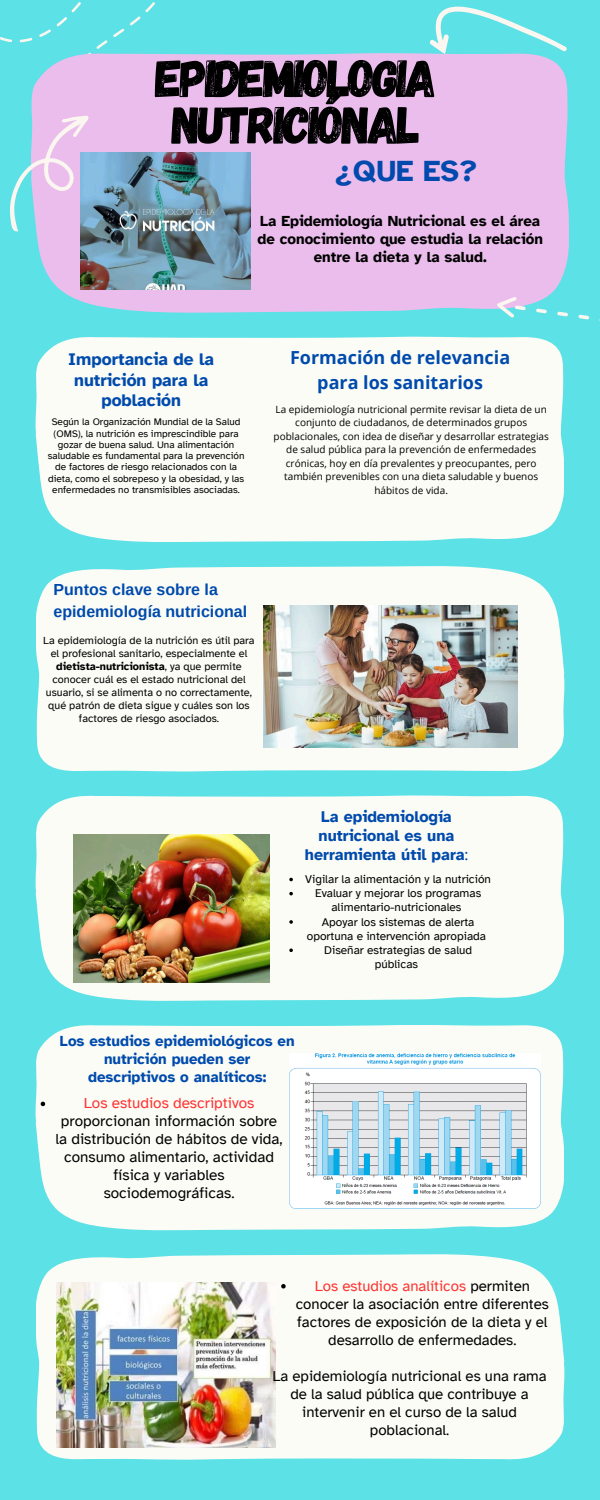
<style>
.page{position:relative;width:600px;height:1500px;background:#5ce1e6}
.page>*{position:absolute;margin:0;border:0;box-sizing:border-box;transform-origin:0 0}
.t1{font:52.6px/46.6px "Gagalin";letter-spacing:-.05em;color:#000;text-align:center}
.t2{font:700 30px "Atkinson Hyperlegible";color:#004aad}
.t3{font:700 18px/24.8px "Open Sans";color:#004aad;text-align:center}
.t4{font:700 17.3px/20.1px "Atkinson Hyperlegible";color:#004aad;text-align:center}
.t5{font:700 16px/18.8px "Atkinson Hyperlegible";color:#004aad;text-align:center}
.t6{font:700 16px/21.8px "Arimo";color:#004aad}
.t7{font:15.3px/18px "Atkinson Hyperlegible";color:#000;text-align:center}
.t8{font:15px/18px "Atkinson Hyperlegible";color:#000;text-align:center}
.t9{font:700 15px/18px "Atkinson Hyperlegible";color:#000;text-align:center}
.t10{font:700 15px/18px "Atkinson Hyperlegible";color:#004aad;text-align:center}
.t11{font:11.8px/14.2px "Atkinson Hyperlegible";color:#000;text-align:center}
.t12{font:10.9px/13px "Atkinson Hyperlegible";color:#000;text-align:center}
.t13{font:10px/13.5px "Open Sans";color:#000;text-align:center}
.t14{font:10px/11.2px "Atkinson Hyperlegible";color:#000;text-align:center}
.s1{font-weight:700}
.s2{font-weight:400}
.s3{color:#ff3131}
</style>
<div class="page">
<div style="left:36px;top:337px;width:528px;height:205px;background:#fbfcf5"></div>
<svg style="left:0;top:2px;width:155px;height:51px"></svg>
<div style="left:31px;top:53px;width:538px;height:260px;background:#ebbdec"></div>
<div style="left:36px;top:1254px;width:528px;height:206px;background:#fbfcf5"></div>
<div style="left:36px;top:795px;width:528px;height:206px;background:#fbfcf5"></div>
<div style="left:36px;top:1025px;width:528px;height:205px;background:#fbfcf5"></div>
<div style="left:36px;top:566px;width:528px;height:205px;background:#fbfcf5"></div>
<svg style="left:10px;top:106px;width:106px;height:128px"></svg>
<svg style="left:487px;top:244px;width:113px;height:173px"></svg>
<svg style="left:423px;top:6px;width:145px;height:97px"></svg>
<img style="left:81px;top:153px;width:169px;height:136px">
<img style="left:263px;top:605px;width:255px;height:143px">
<img style="left:56px;top:1283px;width:219px;height:164px">
<img style="left:73px;top:834px;width:197px;height:148px">
<img style="left:290px;top:1053px;width:250px;height:155px">
<svg style="left:281px;top:1284px;width:5px;height:5px"></svg>
<svg style="left:41px;top:1102px;width:4px;height:4px"></svg>
<svg style="left:289px;top:878px;width:4px;height:3px"></svg>
<svg style="left:289px;top:892px;width:6px;height:10px"></svg>
<svg style="left:289px;top:920px;width:4px;height:4px"></svg>
<svg style="left:289px;top:949px;width:4px;height:3px"></svg>
<p class="t1" style="left:155px;top:53px;width:283px">EPIDEMIOLOGiA<br>NUTRICIÓNAL</p>
<h4 class="t2" style="left:334px;top:152px;width:145px">¿QUE ES?</h4>
<p class="t9" style="left:258px;top:212px;width:287px">La Epidemiología Nutricional es el área de conocimiento que estudia la relación entre la dieta y la salud.</p>
<h4 class="t4" style="left:68px;top:350px;width:147px">Importancia de la nutrición para la población</h4>
<p class="t14" style="left:48px;top:416px;width:198px">Según la Organización Mundial de la Salud (OMS), la nutrición es imprescindible para gozar de buena salud. Una alimentación saludable es fundamental para la prevención de factores de riesgo relacionados con la dieta, como el sobrepeso y la obesidad, y las enfermedades no transmisibles asociadas.</p>
<p class="t3" style="left:290px;top:345px;width:222px">Formación de relevancia para los sanitarios</p>
<p class="t13" style="left:274px;top:402px;width:277px">La epidemiología nutricional permite revisar la dieta de un conjunto de ciudadanos, de determinados grupos poblacionales, con idea de diseñar y desarrollar estrategias de salud pública para la prevención de enfermedades crónicas, hoy en día prevalentes y preocupantes, pero también prevenibles con una dieta saludable y buenos hábitos de vida.</p>
<p class="t6" style="left:54px;top:579px;width:195px">Puntos clave sobre la epidemiología nutricional</p>
<h3 class="t12" style="left:43px;top:634px;width:213px">La epidemiología de la nutrición es útil para el profesional sanitario, especialmente el <span class="s1">dietista-nutricionista</span>, ya que permite conocer cuál es el estado nutricional del usuario, si se alimenta o no correctamente, qué patrón de dieta sigue y cuáles son los factores de riesgo asociados.</h3>
<h6 class="t5" style="left:305px;top:807px;width:165px">La epidemiología nutricional es una herramienta útil para<span class="s2">:</span></h6>
<p class="t11" style="left:305px;top:872px;width:187px">Vigilar la alimentación y la nutrición</p>
<p class="t11" style="left:315px;top:886px;width:168px">Evaluar y mejorar los programas alimentario-nutricionales</p>
<p class="t11" style="left:307px;top:915px;width:181px">Apoyar los sistemas de alerta oportuna e intervención apropiada</p>
<p class="t11" style="left:324px;top:943px;width:149px">Diseñar estrategias de salud públicas</p>
<p class="t10" style="left:60px;top:1032px;width:236px">Los estudios epidemiológicos en nutrición pueden ser descriptivos o analíticos:</p>
<p class="t7" style="left:55px;top:1094px;width:229px"><span class="s3">Los estudios descriptivos </span>proporcionan información sobre la distribución de hábitos de vida, consumo alimentario, actividad física y variables sociodemográficas.</p>
<p class="t8" style="left:296px;top:1277px;width:255px"><span class="s3">Los estudios analíticos</span> permiten conocer la asociación entre diferentes factores de exposición de la dieta y el desarrollo de enfermedades.</p>
<h3 class="t8" style="left:272px;top:1367px;width:276px">La epidemiología nutricional es una rama de la salud pública que contribuye a intervenir en el curso de la salud poblacional.</h3>
</div>
